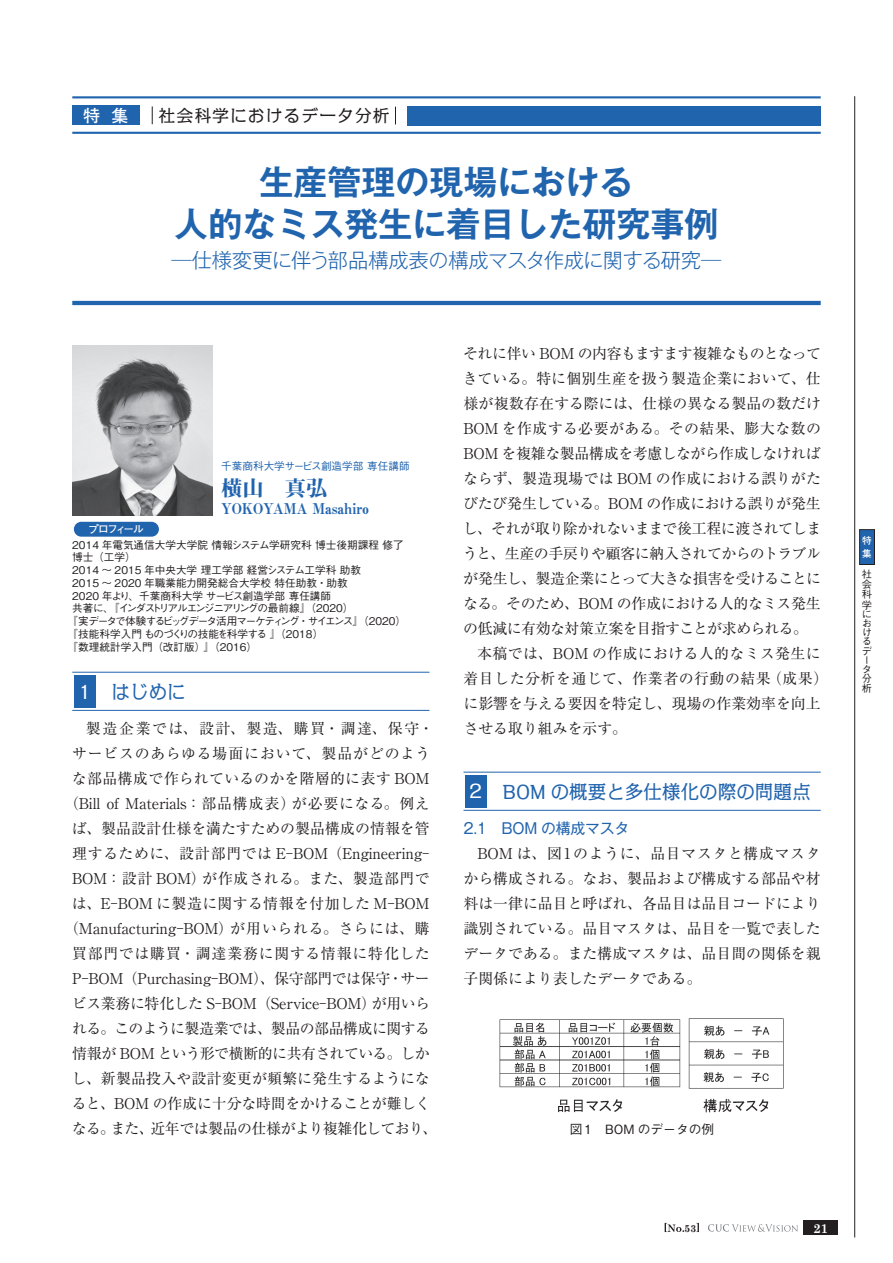
<style>
.page{position:relative;width:893px;height:1263px;background:#fff}
.page>*{position:absolute;margin:0;border:0;box-sizing:border-box;transform-origin:0 0}
.t1{font:700 34.05px/42.5px "Gothic MB101 Pro De";color:#2164ae;text-align:center}
.t2{font:21.3px "Midashi Min Pro MA31";color:#2164ae}
.t3{font:300 20.25px "Gothic MB101 Pro";letter-spacing:-.02em;color:#2164ae}
.t4{font:19.2px "Kakumin Pro";color:#2164ae}
.t5{font:16.95px "Kakumin Pro";letter-spacing:.05em;color:#231f20}
.t6{font:700 16.95px "Futo Go B101 Pro";color:#fff}
.t7{font:14.85px/25px "Ryumin Pro";letter-spacing:-.005em;color:#231f20;text-align:justify}
.t8{font:14.85px "Ryumin Pro";letter-spacing:-.03em;color:#231f20}
.t9{font:14.85px "Ryumin Pro";letter-spacing:-.035em;color:#231f20}
.t10{font:14.85px "Ryumin Pro";letter-spacing:.03em;color:#231f20}
.t11{font:14.85px "Ryumin Pro";letter-spacing:.025em;color:#231f20}
.t12{font:14.85px "Ryumin Pro";letter-spacing:-.025em;color:#231f20}
.t13{font:14.85px "Ryumin Pro";letter-spacing:-.04em;color:#231f20}
.t14{font:14.85px "Ryumin Pro";letter-spacing:.02em;color:#231f20}
.t15{font:14.85px "Ryumin Pro";letter-spacing:.015em;color:#231f20}
.t16{font:14.85px "Ryumin Pro";letter-spacing:.035em;color:#231f20}
.t17{font:14.85px "Ryumin Pro";letter-spacing:.055em;color:#231f20}
.t18{font:14.85px "Ryumin Pro";letter-spacing:.05em;color:#231f20}
.t19{font:14.85px "Ryumin Pro";letter-spacing:.115em;color:#231f20}
.t20{font:14.85px "Midashi Min Pro MA31";color:#2164ae}
.t21{font:14.85px "Gothic MB101 Pr 5";letter-spacing:-.01em;color:#2164ae}
.t22{font:500 12.75px "Gothic BBB Pro";color:#231f20}
.t23{font:700 12.75px "Century Schoolbook";color:#fff}
.t24{font:500 10.65px "Gothic BBB Pro";color:#231f20}
.t25{font:500 10.65px "Gothic BBB Pro";letter-spacing:-.13em;color:#231f20}
.t26{font:500 10.65px "Gothic BBB Pro";letter-spacing:-.105em;color:#231f20}
.t27{font:500 10.65px "Gothic BBB Pro";color:#2164ae}
.t28{font:700 10.65px "Futo Go B101 Pro";letter-spacing:-.145em;color:#fff}
.t29{font:500 10.2px/9.6px "Gothic BBB Pro";color:#231f20}
.t30{font:700 10.05px "Century Schoolbook";color:#231f20}
.t31{font:700 9.6px/12.8px "Futo Go B101 Pro";color:#fff}
.s1{color:#fff}
</style>
<div class="page">
<svg style="left:665px;top:1223px;width:19px;height:9px"></svg>
<svg style="left:696px;top:1223px;width:3px;height:9px"></svg>
<div style="left:804px;top:1220px;width:34px;height:15px;background:#231f20"></div>
<svg style="left:708px;top:1224px;width:90px;height:8px"></svg>
<div style="left:74px;top:522px;width:85px;height:15px;background:#2164ae;border-radius:7px"></div>
<img style="left:72px;top:345px;width:141px;height:171px">
<hr style="left:72px;top:672px;width:357px;height:1px;background:#2164ae">
<hr style="left:72px;top:710px;width:357px;height:1px;background:#2164ae">
<div style="left:74px;top:675px;width:22px;height:32px;background:#2164ae"></div>
<hr style="left:463px;top:772px;width:358px;height:1px;background:#2164ae">
<hr style="left:463px;top:810px;width:358px;height:1px;background:#2164ae">
<div style="left:465px;top:775px;width:22px;height:32px;background:#2164ae"></div>
<img style="left:499px;top:1018px;width:285px;height:95px">
<hr style="left:854px;top:96px;width:1px;height:1141px;background:#231f20">
<div style="left:860px;top:530px;width:14px;height:34px;background:#2164ae"></div>
<div style="left:859px;top:529px;width:16px;height:36px;border:1px solid #231f20"></div>
<hr style="left:72px;top:301px;width:749px;height:4px;background:#2164ae">
<hr style="left:72px;top:96px;width:749px;height:2px;background:#2164ae">
<hr style="left:72px;top:132px;width:749px;height:2px;background:#2164ae">
<div style="left:72px;top:106px;width:67px;height:19px;background:#2164ae"></div>
<div style="left:407px;top:106px;width:414px;height:19px;background:#2164ae"></div>
<svg style="left:152px;top:106px;width:1px;height:18px"></svg>
<svg style="left:395px;top:107px;width:1px;height:17px"></svg>
<p class="t6" style="left:83px;top:102px;width:47px">特 集</p>
<p class="t5" style="left:159px;top:102px;width:233px">社会科学におけるデータ分析</p>
<h1 class="t1" style="left:174px;top:156px;width:546px">生産管理の現場における<br>人的なミス発生に着目した研究事例</h1>
<h3 class="t3" style="left:172px;top:243px;width:551px">―仕様変更に伴う部品構成表の構成マスタ作成に関する研究―</h3>
<p class="t27" style="left:221px;top:458px;width:190px">千葉商科大学サービス創造学部 専任講師</p>
<h2 class="t2" style="left:221px;top:472px;width:108px">横山　真弘</h2>
<p class="t20" style="left:221px;top:497px;width:149px">YOKOYAMA Masahiro</p>
<p class="t28" style="left:89px;top:521px;width:57px">プロフィール</p>
<p class="t24" style="left:72px;top:536px;width:333px">2014 年電気通信大学大学院 情報システム学研究科 博士後期課程 修了</p>
<p class="t24" style="left:72px;top:549px;width:65px">博士（工学）</p>
<p class="t24" style="left:72px;top:561px;width:290px">2014 ～ 2015 年中央大学 理工学部 経営システム工学科 助教</p>
<p class="t24" style="left:72px;top:574px;width:277px">2015 ～ 2020 年職業能力開発総合大学校 特任助教・助教</p>
<p class="t24" style="left:72px;top:587px;width:260px">2020 年より、千葉商科大学 サービス創造学部 専任講師</p>
<p class="t26" style="left:72px;top:600px;width:283px">共著に、『インダストリアルエンジニアリングの最前線』（2020）</p>
<p class="t25" style="left:67px;top:612px;width:341px">『実データで体験するビッグデータ活用マーケティング・サイエンス』（2020）</p>
<p class="t24" style="left:67px;top:625px;width:258px">『技能科学入門 ものづくりの技能を科学する 』（2018）</p>
<p class="t24" style="left:67px;top:638px;width:191px">『数理統計学入門（改訂版）』（2016）</p>
<p class="t4" style="left:78px;top:677px;width:109px"><span class="s1">1</span> はじめに</p>
<p class="t19" style="left:86px;top:717px;width:349px">製造企業では、設計、製造、購買・調達、保守・</p>
<p class="t17" style="left:72px;top:742px;width:360px">サービスのあらゆる場面において、製品がどのよう</p>
<p class="t14" style="left:72px;top:767px;width:359px">な部品構成で作られているのかを階層的に表す BOM</p>
<p class="t7" style="left:64px;top:790px;width:367px">（Bill of Materials：部品構成表）が必要になる。例え</p>
<p class="t7" style="left:72px;top:815px;width:359px">ば、製品設計仕様を満たすための製品構成の情報を管</p>
<p class="t7" style="left:72px;top:840px;width:359px">理するために、設計部門では E-BOM（Engineering-</p>
<p class="t10" style="left:72px;top:866px;width:359px">BOM：設計 BOM）が作成される。また、製造部門で</p>
<p class="t11" style="left:72px;top:891px;width:359px">は、E-BOM に製造に関する情報を付加した M-BOM</p>
<p class="t7" style="left:64px;top:915px;width:367px">（Manufacturing-BOM）が用いられる。さらには、購</p>
<p class="t18" style="left:72px;top:941px;width:359px">買部門では購買・調達業務に関する情報に特化した</p>
<p class="t7" style="left:72px;top:965px;width:359px">P-BOM（Purchasing-BOM）、保守部門では保守・サー</p>
<p class="t7" style="left:72px;top:990px;width:360px">ビス業務に特化した S-BOM（Service-BOM）が用いら</p>
<p class="t8" style="left:72px;top:1016px;width:359px">れる。このように製造業では、製品の部品構成に関する</p>
<p class="t8" style="left:72px;top:1041px;width:359px">情報が BOM という形で横断的に共有されている。しか</p>
<p class="t15" style="left:72px;top:1066px;width:360px">し、新製品投入や設計変更が頻繁に発生するようにな</p>
<p class="t7" style="left:72px;top:1090px;width:360px">ると、BOM の作成に十分な時間をかけることが難しく</p>
<p class="t9" style="left:72px;top:1116px;width:367px">なる。また、近年では製品の仕様がより複雑化しており、</p>
<p class="t9" style="left:463px;top:342px;width:359px">それに伴い BOM の内容もますます複雑なものとなって</p>
<p class="t7" style="left:463px;top:365px;width:359px">きている。特に個別生産を扱う製造企業において、仕</p>
<p class="t7" style="left:463px;top:390px;width:359px">様が複数存在する際には、仕様の異なる製品の数だけ</p>
<p class="t10" style="left:463px;top:417px;width:359px">BOM を作成する必要がある。その結果、膨大な数の</p>
<p class="t12" style="left:463px;top:442px;width:359px">BOM を複雑な製品構成を考慮しながら作成しなければ</p>
<p class="t7" style="left:463px;top:465px;width:359px">ならず、製造現場では BOM の作成における誤りがた</p>
<p class="t8" style="left:463px;top:492px;width:359px">びたび発生している。BOM の作成における誤りが発生</p>
<p class="t9" style="left:463px;top:517px;width:360px">し、それが取り除かれないままで後工程に渡されてしま</p>
<p class="t8" style="left:463px;top:542px;width:359px">うと、生産の手戻りや顧客に納入されてからのトラブル</p>
<p class="t13" style="left:463px;top:567px;width:359px">が発生し、製造企業にとって大きな損害を受けることに</p>
<p class="t7" style="left:463px;top:590px;width:359px">なる。そのため、BOM の作成における人的なミス発生</p>
<p class="t8" style="left:463px;top:617px;width:346px">の低減に有効な対策立案を目指すことが求められる。</p>
<p class="t11" style="left:477px;top:642px;width:345px">本稿では、BOM の作成における人的なミス発生に</p>
<p class="t16" style="left:463px;top:667px;width:366px">着目した分析を通じて、作業者の行動の結果（成果）</p>
<p class="t7" style="left:463px;top:690px;width:359px">に影響を与える要因を特定し、現場の作業効率を向上</p>
<p class="t7" style="left:463px;top:715px;width:165px">させる取り組みを示す。</p>
<p class="t4" style="left:469px;top:777px;width:343px"><span class="s1">2</span> BOM の概要と多仕様化の際の問題点</p>
<p class="t21" style="left:463px;top:816px;width:167px">2.1　BOM の構成マスタ</p>
<p class="t7" style="left:463px;top:840px;width:359px;text-indent:14px">BOM は、図1のように、品目マスタと構成マスタから構成される。なお、製品および構成する部品や材料は一律に品目と呼ばれ、各品目は品目コードにより識別されている。品目マスタは、品目を一覧で表したデータである。また構成マスタは、品目間の関係を親子関係により表したデータである。</p>
<p class="t22" style="left:570px;top:1119px;width:146px">図1　BOM のデータの例</p>
<p class="t31" style="left:862px;top:533px;width:11px">特集</p>
<p class="t29" style="left:862px;top:568px;width:12px">社会科学におけるデータ分析</p>
<p class="t30" style="left:685px;top:1222px;width:13px">53</p>
<p class="t23" style="left:813px;top:1220px;width:16px">21</p>
</div>
